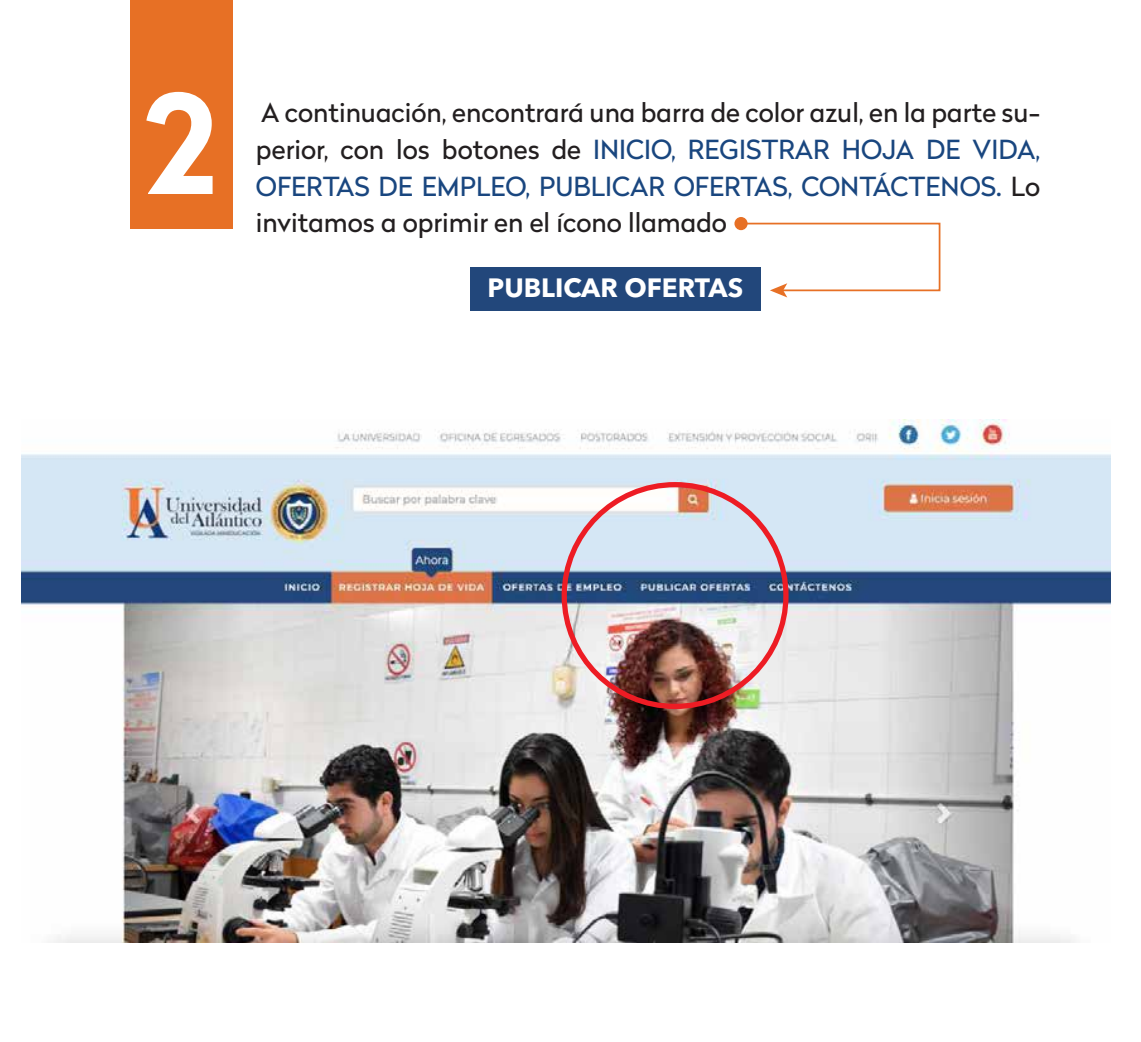
<style>
.page{position:relative;width:1141px;height:1042px;background:#fff}
.page>*{position:absolute;margin:0;border:0;box-sizing:border-box;transform-origin:0 0}
.t1{font:700 136.5px "Radikal";color:#fff}
.t2{font:26.25px/36.8px "Radikal";color:#231f20;text-align:justify}
.t3{font:700 26.25px "Avenir Next LT Pro";color:#fff}
.s1{color:#19467f}
</style>
<div class="page">
<div style="left:470px;top:267px;width:291px;height:44px;background:#22477b"></div>
<div style="left:734px;top:217px;width:14px;height:13px;background:#e77025;border-radius:50%"></div>
<svg style="left:739px;top:222px;width:202px;height:75px"></svg>
<img style="left:22px;top:420px;width:1089px;height:522px">
<div style="left:562px;top:482px;width:227px;height:227px;border:5px solid #ed1c24;border-radius:50%"></div>
<div style="left:130px;top:0;width:103px;height:228px;background:#e77025"></div>
<h1 class="t1" style="left:143px;top:44px;width:74px">2</h1>
<p class="t2" style="left:256px;top:94px;width:786px">A continuación, encontrará una barra de color azul, en la parte su&shy;perior, con los botones de <span class="s1">INICIO, REGISTRAR HOJA DE VIDA, OFERTAS DE EMPLEO, PUBLICAR OFERTAS, CONTÁCTENOS.</span> Lo invitamos a oprimir en el ícono llamado</p>
<p class="t3" style="left:488px;top:272px;width:257px">PUBLICAR OFERTAS</p>
</div>
